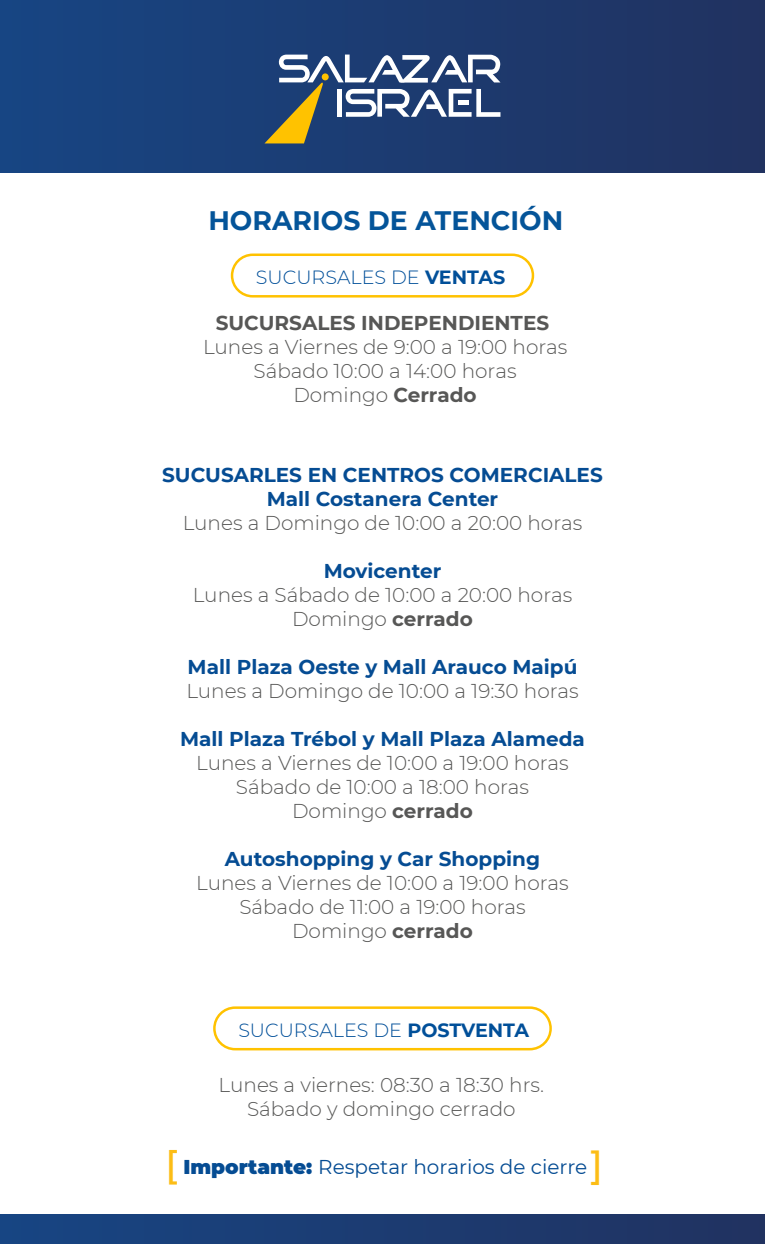
<style>
.page{position:relative;width:765px;height:1244px;background:#fff}
.page>*{position:absolute;margin:0;border:0;box-sizing:border-box;transform-origin:0 0}
.t1{font:500 37.5px "Montserrat";color:#fcbd16}
.t2{font:700 26.62px "Montserrat";color:#045499}
.t3{font:300 20px/24px "Montserrat";color:#575756;text-align:center}
.t4{font:700 20px/24px "Montserrat";color:#054c93;text-align:center}
.t5{font:20px "Montserrat";color:#054c93}
.t6{font:700 20px "Montserrat";color:#575756}
.t7{font:300 19.12px "Montserrat";color:#004f99}
.s1{font-weight:700}
.s2{font-weight:900}
.s3{font-weight:500;font-size:37.5px;color:#fcbd16}
</style>
<div class="page">
<div style="left:0;top:0;width:765px;height:172px;background:linear-gradient(to right,#174583,#213260)"></div>
<svg style="left:264px;top:55px;width:237px;height:88px"></svg>
<div style="left:231px;top:253px;width:303px;height:44px;border:2px solid #ffc200;border-radius:21px"></div>
<div style="left:213px;top:1006px;width:339px;height:44px;border:2px solid #ffc200;border-radius:21px"></div>
<div style="left:0;top:1214px;width:765px;height:29px;background:linear-gradient(to right,#174583,#213260)"></div>
<h2 class="t2" style="left:208px;top:201px;width:356px">HORARIOS DE ATENCIÓN</h2>
<p class="t7" style="left:256px;top:264px;width:251px">SUCURSALES DE <span class="s1">VENTAS</span></p>
<p class="t6" style="left:216px;top:308px;width:335px">SUCURSALES INDEPENDIENTES</p>
<p class="t3" style="left:203px;top:334px;width:366px">Lunes a Viernes de 9:00 a 19:00 horas<br>Sábado 10:00 a 14:00 horas<br>Domingo <span class="s1">Cerrado</span></p>
<p class="t4" style="left:162px;top:461px;width:442px">SUCUSARLES EN CENTROS COMERCIALES<br>Mall Costanera Center</p>
<p class="t3" style="left:183px;top:510px;width:401px">Lunes a Domingo de 10:00 a 20:00 horas</p>
<p class="t4" style="left:324px;top:557px;width:119px">Movicenter</p>
<p class="t3" style="left:193px;top:582px;width:381px">Lunes a Sábado de 10:00 a 20:00 horas<br>Domingo <span class="s1">cerrado</span></p>
<p class="t4" style="left:188px;top:653px;width:391px">Mall Plaza Oeste y Mall Arauco Maipú</p>
<p class="t3" style="left:186px;top:678px;width:394px">Lunes a Domingo de 10:00 a 19:30 horas</p>
<p class="t4" style="left:180px;top:725px;width:406px">Mall Plaza Trébol y Mall Plaza Alameda</p>
<p class="t3" style="left:196px;top:750px;width:374px">Lunes a Viernes de 10:00 a 19:00 horas<br>Sábado de 10:00 a 18:00 horas<br>Domingo <span class="s1">cerrado</span></p>
<p class="t4" style="left:225px;top:845px;width:317px">Autoshopping y Car Shopping</p>
<p class="t3" style="left:196px;top:870px;width:374px">Lunes a Viernes de 10:00 a 19:00 horas<br>Sábado de 11:00 a 19:00 horas<br>Domingo <span class="s1">cerrado</span></p>
<p class="t7" style="left:238px;top:1016px;width:292px">SUCURSALES DE <span class="s1">POSTVENTA</span></p>
<p class="t3" style="left:219px;top:1071px;width:327px">Lunes a viernes: 08:30 a 18:30 hrs.<br>Sábado y domingo cerrado</p>
<h1 class="t1" style="left:178px;top:1195px;width:14px;rotate:-180deg">]</h1>
<p class="t5" style="left:183px;top:1152px;width:421px"><span class="s2">Importante:</span> Respetar horarios de cierre <span class="s3">]</span></p>
</div>
